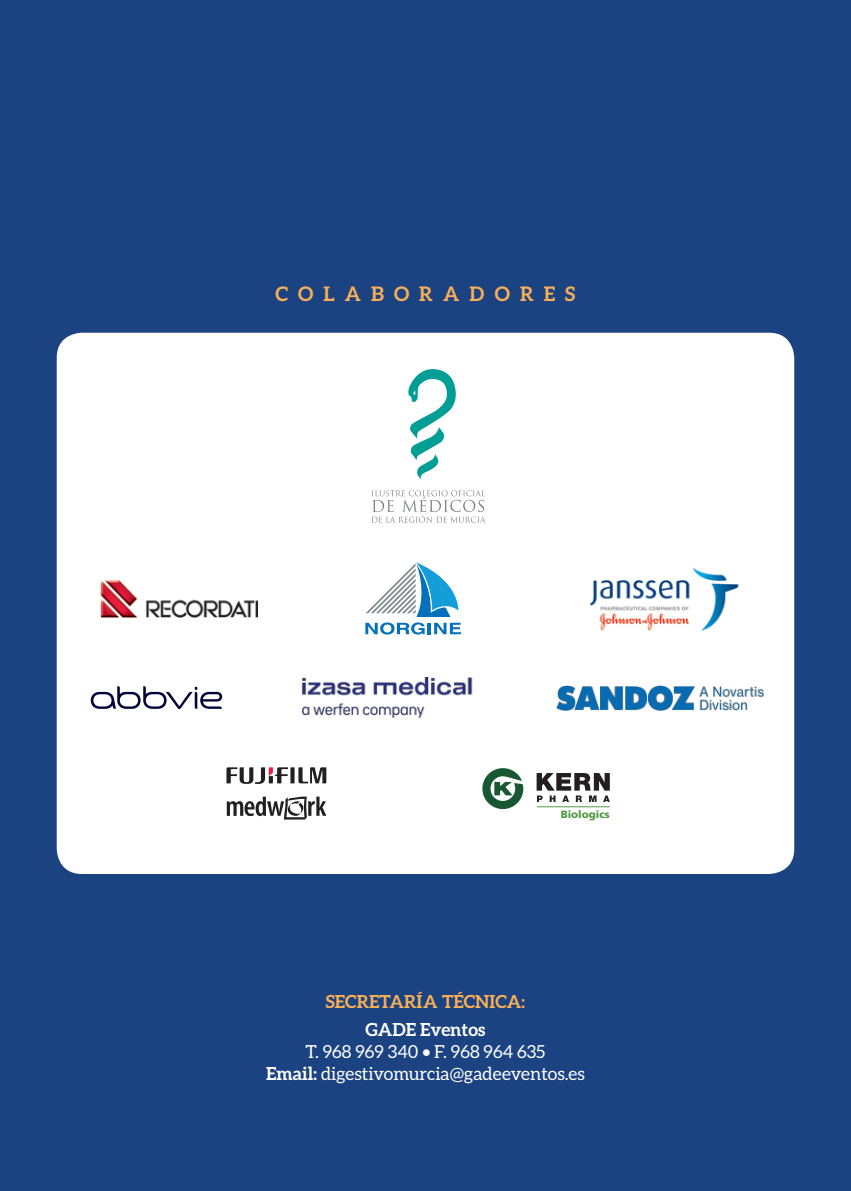
<style>
.page{position:relative;width:851px;height:1191px;background:#fff}
.page>*{position:absolute;margin:0;border:0;box-sizing:border-box;transform-origin:0 0}
.t1{font:700 20px "Aleo";letter-spacing:.5em;color:#fab056}
.t2{font:18px/22px "Aleo";color:#fff;text-align:center}
.t3{font:700 18px "Aleo";color:#fab056}
.t4{font:700 18px "Aleo";color:#fff}
.t5{font:900 10.4px "Frutiger";color:#519a43}
.s1{font-weight:700}
</style>
<div class="page">
<div style="left:0;top:0;width:850px;height:1191px;background:#1b4281"></div>
<div style="left:58px;top:334px;width:735px;height:539px;background:#fff;border-radius:24px"></div>
<svg style="left:408px;top:369px;width:48px;height:110px"></svg>
<svg style="left:372px;top:490px;width:113px;height:33px"></svg>
<img style="left:100px;top:580px;width:158px;height:38px">
<img style="left:590px;top:567px;width:149px;height:64px">
<svg style="left:91px;top:686px;width:131px;height:23px"></svg>
<img style="left:301px;top:677px;width:172px;height:41px">
<svg style="left:365px;top:562px;width:96px;height:72px"></svg>
<svg style="left:227px;top:796px;width:99px;height:23px"></svg>
<svg style="left:226px;top:767px;width:100px;height:17px"></svg>
<svg style="left:482px;top:768px;width:41px;height:41px"></svg>
<svg style="left:536px;top:773px;width:73px;height:29px"></svg>
<hr style="left:537px;top:806px;width:72px;height:1px;background:#519a43">
<img style="left:556px;top:685px;width:207px;height:25px">
<p class="t1" style="left:275px;top:282px;width:301px">COLABORADORES</p>
<p class="t5" style="left:560px;top:808px;width:51px">Biologics</p>
<p class="t3" style="left:326px;top:991px;width:201px">SECRETARÍA TÉCNICA:</p>
<p class="t4" style="left:365px;top:1019px;width:121px">GADE Eventos</p>
<p class="t2" style="left:266px;top:1040px;width:320px">T. 968 969 340 • F. 968 964 635<br><span class="s1">Email:</span> digestivomurcia@gadeeventos.es</p>
</div>
